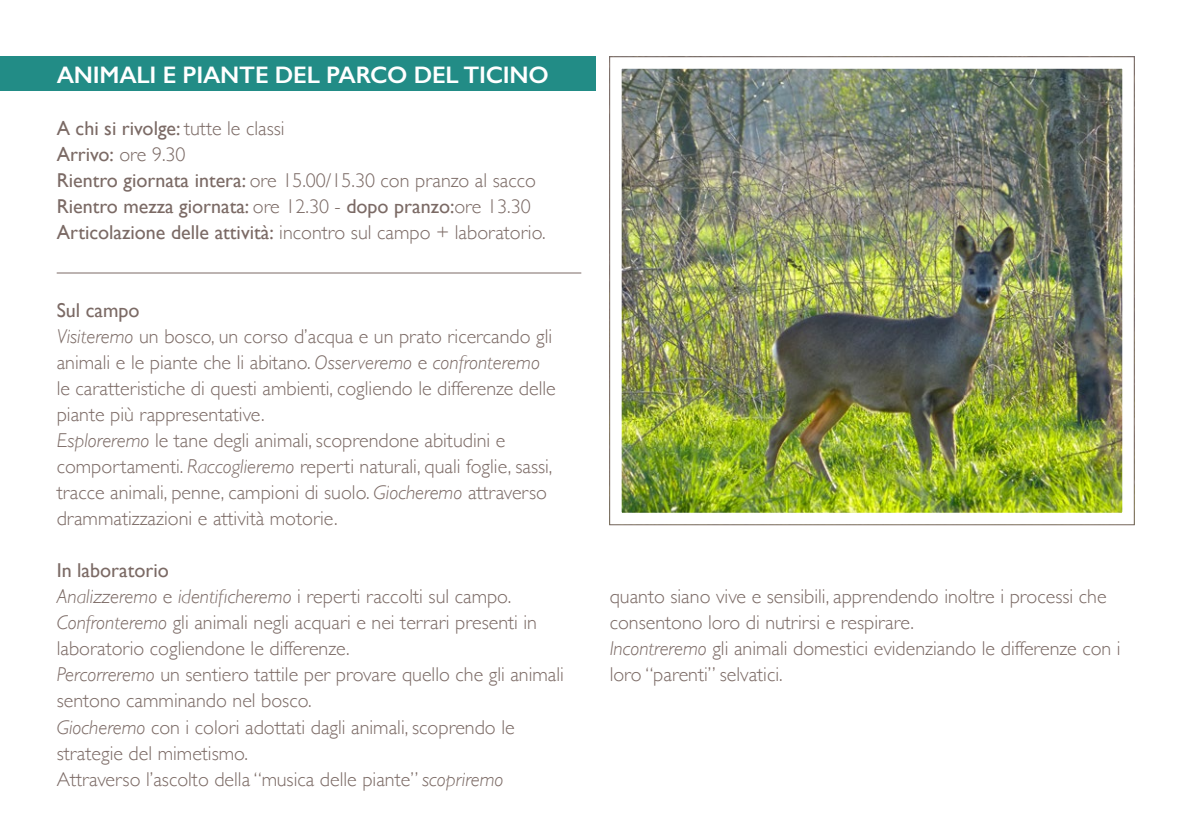
<style>
.page{position:relative;width:1191px;height:840px;background:#fff}
.page>*{position:absolute;margin:0;border:0;box-sizing:border-box;transform-origin:0 0}
.t1{font:600 24px "Gill Sans";letter-spacing:-.01em;color:#fff}
.Testo{font:300 20px/26px "Gill Sans";color:#7b6a65}
.Testo-2{font:20px "Gill Sans";color:#7b6a65}
.Titolini{font:20px "Gill Sans";color:#7b6a65}
.s1{font-weight:300}
.s2{font-weight:400}
.s3{font-style:italic}
</style>
<div class="page">
<div style="left:0;top:57px;width:595px;height:34px;background:#228c86"></div>
<hr style="left:57px;top:272px;width:524px;height:1px;background:#7b6a65">
<img style="left:622px;top:70px;width:499px;height:441px">
<div style="left:609px;top:57px;width:525px;height:467px;border:12px solid #fff"></div>
<p class="t1" style="left:57px;top:60px;width:494px">ANIMALI E PIANTE DEL PARCO DEL TICINO</p>
<p class="Testo-2" style="left:57px;top:116px;width:229px">A chi si rivolge: <span class="s1">tutte le classi</span></p>
<p class="Testo-2" style="left:57px;top:142px;width:130px">Arrivo: <span class="s1">ore 9.30</span></p>
<p class="Testo" style="left:57px;top:166px;width:481px"><span class="s2">Rientro giornata intera:</span> ore 15.00/15.30 con pranzo al sacco</p>
<p class="Testo-2" style="left:57px;top:194px;width:475px">Rientro mezza giornata: <span class="s1">ore 12.30 -</span> dopo pranzo:<span class="s1">ore 13.30</span></p>
<p class="Testo" style="left:57px;top:218px;width:490px"><span class="s2">Articolazione delle attività:</span> incontro sul campo + laboratorio.</p>
<p class="Titolini" style="left:57px;top:298px;width:84px">Sul campo</p>
<p class="Testo" style="left:57px;top:322px;width:500px"><span class="s3">Visiteremo</span> un bosco, un corso d’acqua e un prato ricercando gli animali e le piante che li abitano. <span class="s3">Osserveremo</span> e <span class="s3">confronteremo </span>le caratteristiche di questi ambienti, cogliendo le differenze delle piante più rappresentative.</p>
<p class="Testo" style="left:57px;top:426px;width:497px"><span class="s3">Esploreremo</span> le tane degli animali, scoprendone abitudini e comportamenti. <span class="s3">Raccoglieremo</span> reperti naturali, quali foglie, sassi, tracce animali, penne, campioni di suolo. <span class="s3">Giocheremo</span> attraverso drammatizzazioni e attività motorie.</p>
<p class="Titolini" style="left:57px;top:558px;width:114px">In laboratorio</p>
<p class="Testo" style="left:57px;top:582px;width:482px"><span class="s3">Analizzeremo</span> e <span class="s3">identificheremo</span> i reperti raccolti sul campo.<br><span class="s3">Confronteremo</span> gli animali negli acquari e nei terrari presenti in laboratorio cogliendone le differenze.</p>
<p class="Testo" style="left:57px;top:660px;width:509px"><span class="s3">Percorreremo</span> un sentiero tattile per provare quello che gli animali sentono camminando nel bosco.</p>
<p class="Testo" style="left:57px;top:712px;width:459px"><span class="s3">Giocheremo</span> con i colori adottati dagli animali, scoprendo le strategie del mimetismo.</p>
<p class="Testo" style="left:57px;top:764px;width:448px">Attraverso l’ascolto della “musica delle piante” <span class="s3">scopriremo</span></p>
<p class="Testo" style="left:609px;top:582px;width:498px">quanto siano vive e sensibili, apprendendo inoltre i processi che consentono loro di nutrirsi e respirare.</p>
<p class="Testo" style="left:609px;top:634px;width:512px"><span class="s3">Incontreremo</span> gli animali domestici evidenziando le differenze con i loro “parenti” selvatici.</p>
</div>
